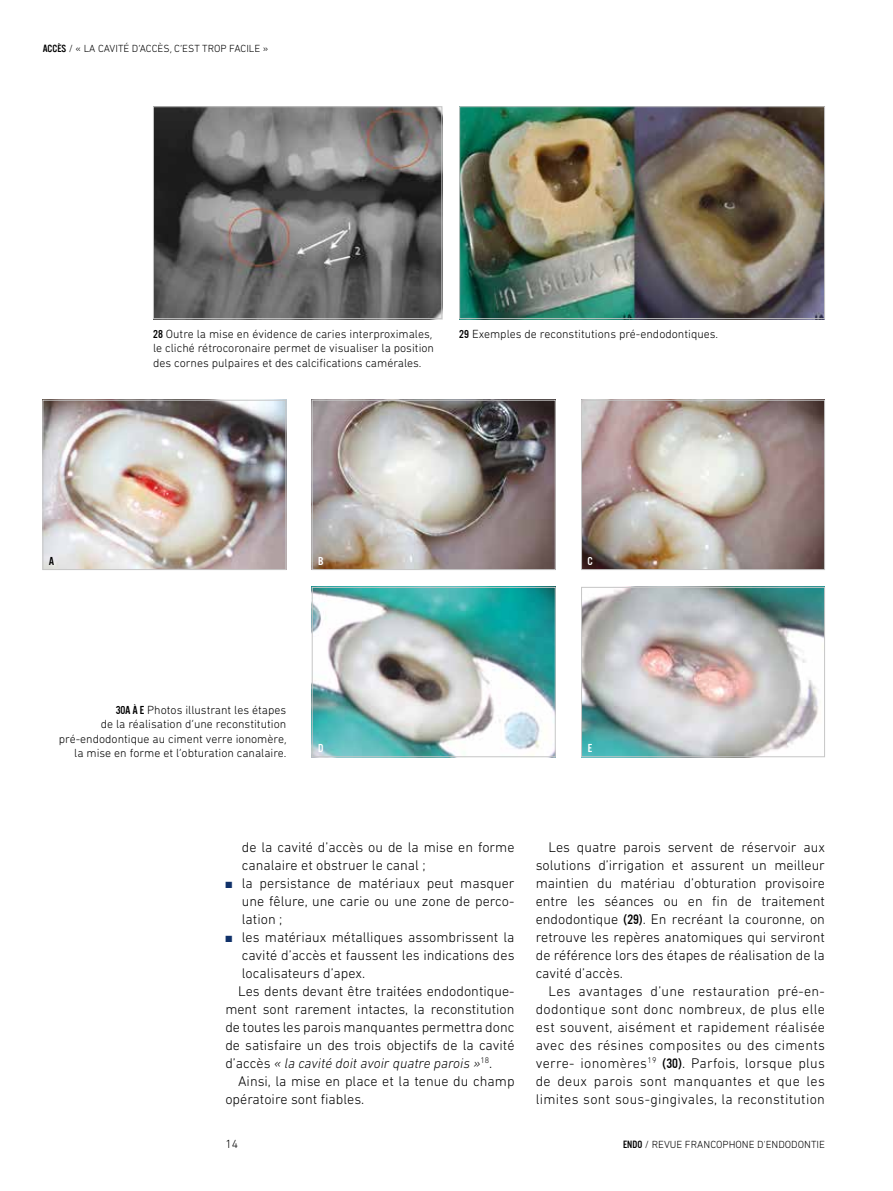
<style>
.page{position:relative;width:893px;height:1191px;background:#fff}
.page>*{position:absolute;margin:0;border:0;box-sizing:border-box;transform-origin:0 0}
.t1{font:300 14.25px/18px "DIN Next LT Pro";color:#000;text-align:justify}
.t2{font:italic 300 14.25px "DIN Next LT Pro";color:#000}
.t3{font:300 12px/14.4px "DIN Next Rounded LT Pro";color:#000}
.t4{font:12px "U.S.101";color:#fff}
.t5{font:12px "U.S.101";color:#000}
.t6{font:300 10.5px "DIN Next Rounded LT Pro";color:#000}
.s1{font-family:"U.S.101";font-weight:400;font-size:10.95px}
.s2{font-family:"U.S.101";font-weight:400}
.s3{color:#103169}
.s4{font-style:normal}
</style>
<div class="page">
<img style="left:314px;top:402px;width:240px;height:166px">
<div style="left:312px;top:400px;width:244px;height:170px;border:1px solid #c6c6c6"></div>
<img style="left:314px;top:589px;width:240px;height:166px">
<div style="left:312px;top:587px;width:244px;height:170px;border:1px solid #c6c6c6"></div>
<img style="left:583px;top:402px;width:240px;height:166px">
<div style="left:581px;top:400px;width:244px;height:170px;border:1px solid #c6c6c6"></div>
<img style="left:583px;top:589px;width:240px;height:166px">
<div style="left:581px;top:587px;width:244px;height:170px;border:1px solid #c6c6c6"></div>
<img style="left:45px;top:402px;width:239px;height:166px">
<div style="left:43px;top:400px;width:243px;height:170px;border:1px solid #c6c6c6"></div>
<img style="left:155px;top:108px;width:285px;height:209px">
<div style="left:153px;top:106px;width:289px;height:213px;border:1px solid #c6c6c6"></div>
<img style="left:461px;top:108px;width:362px;height:209px">
<div style="left:459px;top:106px;width:366px;height:213px;border:1px solid #c6c6c6"></div>
<p class="t6" style="left:43px;top:42px;width:227px"><span class="s1">ACCÈS</span> / « LA CAVITÉ D’ACCÈS, C’EST TROP FACILE »</p>
<p class="t3" style="left:153px;top:326px;width:283px"><span class="s2">28</span> Outre la mise en évidence de caries interproximales, le cliché rétrocoronaire permet de visualiser la position des cornes pulpaires et des calcifications camérales.</p>
<p class="t3" style="left:459px;top:326px;width:260px"><span class="s2">29</span> Exemples de reconstitutions pré-endodontiques.</p>
<p class="t5" style="left:49px;top:554px;width:7px">A</p>
<p class="t4" style="left:318px;top:554px;width:7px">B</p>
<p class="t4" style="left:587px;top:554px;width:7px">C</p>
<p class="t3" style="left:59px;top:702px;width:229px;text-align:right"><span class="s2">30A À E</span> Photos illustrant les étapes<br>de la réalisation d’une reconstitution pré-endodontique au ciment verre ionomère, la mise en forme et l’obturation canalaire.</p>
<p class="t4" style="left:318px;top:742px;width:7px">D</p>
<p class="t4" style="left:588px;top:742px;width:6px">E</p>
<p class="t1" style="left:242px;top:837px;width:274px">de la cavité d’accès ou de la mise en forme canalaire et obstruer le canal ;</p>
<p class="t1" style="left:242px;top:873px;width:274px;text-indent:-16px"><span class="s3">■</span> la persistance de matériaux peut masquer une fêlure, une carie ou une zone de perco&shy;lation ;</p>
<p class="t1" style="left:225px;top:927px;width:291px"><span class="s3">■</span> les matériaux métalliques assombrissent la</p>
<p class="t1" style="left:242px;top:945px;width:274px">cavité d’accès et faussent les indications des</p>
<p class="t1" style="left:242px;top:963px;width:125px">localisateurs d’apex.</p>
<p class="t1" style="left:238px;top:981px;width:278px">Les dents devant être traitées endodontique-</p>
<p class="t1" style="left:225px;top:999px;width:291px">ment sont rarement intactes, la reconstitution</p>
<p class="t1" style="left:225px;top:1017px;width:291px">de toutes les parois manquantes permettra donc</p>
<p class="t1" style="left:225px;top:1035px;width:291px">de satisfaire un des trois objectifs de la cavité</p>
<p class="t2" style="left:225px;top:1054px;width:268px"><span class="s4">d’accès</span> « la cavité doit avoir quatre parois »<sup>18</sup><span class="s4">.</span></p>
<p class="t1" style="left:238px;top:1071px;width:278px">Ainsi, la mise en place et la tenue du champ</p>
<p class="t1" style="left:225px;top:1089px;width:140px">opératoire sont fiables.</p>
<p class="t1" style="left:536px;top:837px;width:291px;text-indent:13px">Les quatre parois servent de réservoir aux solutions d’irrigation et assurent un meilleur maintien du matériau d’obturation provisoire entre les séances ou en fin de traitement endodontique <span class="s2">(29)</span>. En recréant la couronne, on retrouve les repères anatomiques qui serviront de référence lors des étapes de réalisation de la cavité d’accès.</p>
<p class="t1" style="left:536px;top:981px;width:291px;text-indent:13px">Les avantages d’une restauration pré-en&shy;dodontique sont donc nombreux, de plus elle est souvent, aisément et rapidement réalisée avec des résines composites ou des ciments verre- ionomères<sup>19</sup> <span class="s2">(30)</span>. Parfois, lorsque plus de deux parois sont manquantes et que les limites sont sous-gingivales, la reconstitution</p>
<p class="t3" style="left:225px;top:1136px;width:14px">14</p>
<p class="t6" style="left:623px;top:1138px;width:203px"><span class="s1">ENDO</span> / REVUE FRANCOPHONE D'ENDODONTIE</p>
</div>
